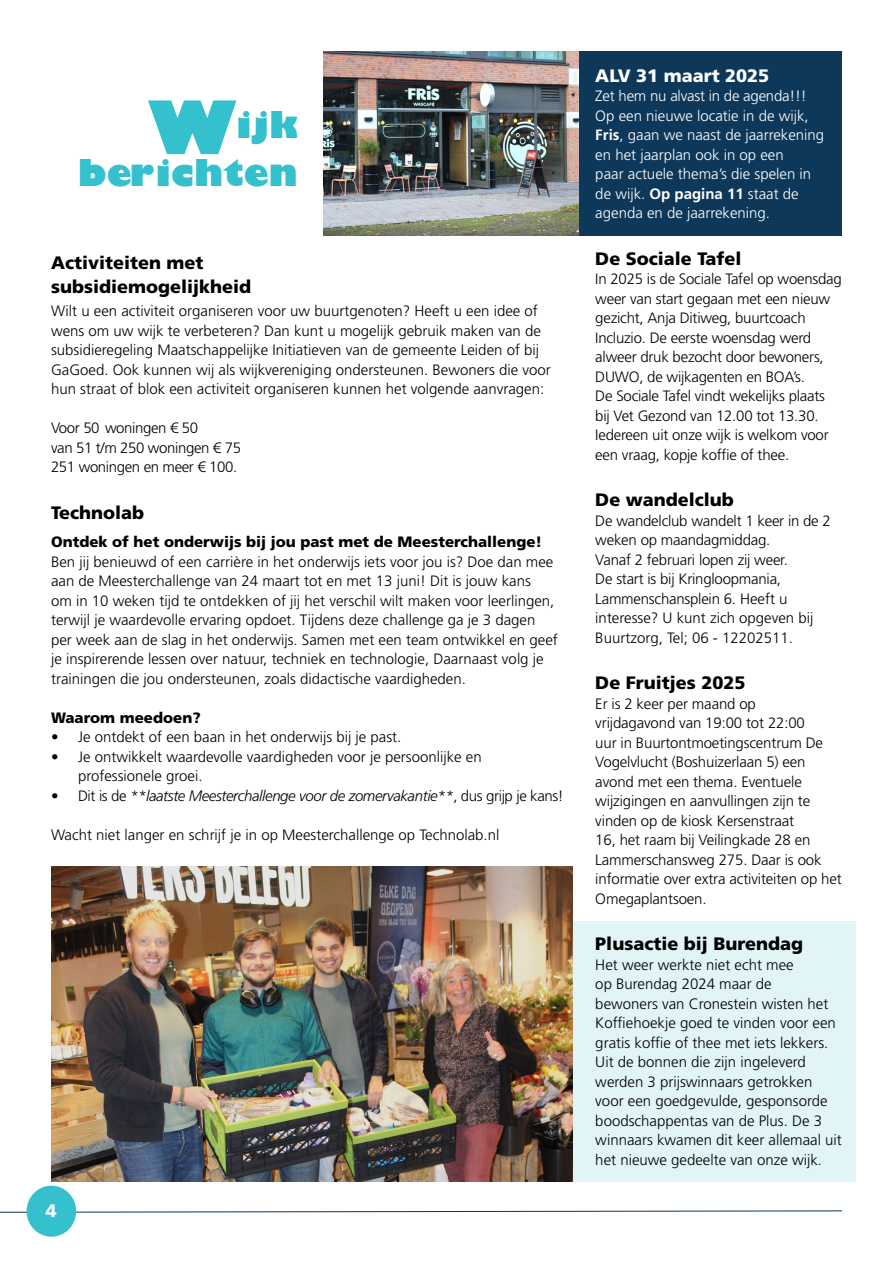
<style>
.page{position:relative;width:893px;height:1263px;background:#fff}
.page>*{position:absolute;margin:0;border:0;box-sizing:border-box;transform-origin:0 0}
.t1{font:800 36px "Gill Sans";color:#34c0cc}
.subkop1{font:900 18px "Frutiger LT Std";color:#000}
.subkop1-2{font:900 18px "Frutiger LT Std";color:#fff}
.broodtekst{font:900 18px "Frutiger LT Std";color:#000}
.broodtekst-2{font:300 15px/19.5px "Frutiger LT Std";color:#000}
.broodtekst-3{font:300 15px/19.5px "Frutiger LT Std";color:#fff}
.t2{font:italic 300 15px "Frutiger LT Std";letter-spacing:-.025em;color:#000}
.broodtekst-4{font:900 15px "Frutiger LT Std";color:#000}
.broodtekst-5{font:300 15px "Frutiger LT Std";letter-spacing:-.025em;color:#000}
.s1{font-size:72px}
.s2{font-style:normal}
.s3{font-weight:700}
</style>
<div class="page">
<svg style="left:0;top:1210px;width:842px;height:3px"></svg>
<div style="left:27px;top:1186px;width:49px;height:51px;background:#34c0cc;border-radius:50%"></div>
<div style="left:570px;top:921px;width:285px;height:261px;background:#e1f5f6"></div>
<div style="left:578px;top:51px;width:264px;height:184px;background:#0d385a"></div>
<img style="left:323px;top:51px;width:255px;height:184px">
<img style="left:51px;top:866px;width:521px;height:316px">
<p class="t1" style="left:148px;top:96px;width:151px"><span class="s1">W</span>ijk</p>
<p class="t1" style="left:78px;top:144px;width:221px">berichten</p>
<p class="subkop1" style="left:51px;top:251px;width:154px">Activiteiten met</p>
<p class="subkop1" style="left:51px;top:275px;width:202px">subsidiemogelijkheid</p>
<p class="broodtekst-2" style="left:51px;top:302px;width:501px">Wilt u een activiteit organiseren voor uw buurtgenoten? Heeft u een idee of wens om uw wijk te verbeteren? Dan kunt u mogelijk gebruik maken van de subsidieregeling Maatschappelijke Initiatieven van de gemeente Leiden of bij GaGoed. Ook kunnen wij als wijkvereniging ondersteunen. Bewoners die voor hun straat of blok een activiteit organiseren kunnen het volgende aanvragen:</p>
<p class="broodtekst-5" style="left:51px;top:420px;width:149px">Voor 50 woningen € 50</p>
<p class="broodtekst-5" style="left:51px;top:439px;width:191px">van 51 t/m 250 woningen € 75</p>
<p class="broodtekst-5" style="left:51px;top:459px;width:188px">251 woningen en meer € 100.</p>
<p class="subkop1" style="left:51px;top:502px;width:95px">Technolab</p>
<p class="broodtekst-4" style="left:51px;top:533px;width:493px">Ontdek of het onderwijs bij jou past met de Meesterchallenge!</p>
<p class="broodtekst-2" style="left:51px;top:552px;width:508px">Ben jij benieuwd of een carrière in het onderwijs iets voor jou is? Doe dan mee aan de Meesterchallenge van 24 maart tot en met 13 juni! Dit is jouw kans<br>om in 10 weken tijd te ontdekken of jij het verschil wilt maken voor leerlingen, terwijl je waardevolle ervaring opdoet. Tijdens deze challenge ga je 3 dagen per week aan de slag in het onderwijs. Samen met een team ontwikkel en geef je inspirerende lessen over natuur, techniek en technologie, Daarnaast volg je trainingen die jou ondersteunen, zoals didactische vaardigheden.</p>
<p class="broodtekst-4" style="left:51px;top:709px;width:151px">Waarom meedoen?</p>
<p class="broodtekst-2" style="left:51px;top:728px;width:352px">• Je ontdekt of een baan in het onderwijs bij je past.</p>
<p class="broodtekst-2" style="left:78px;top:747px;width:405px;text-indent:-27px">• Je ontwikkelt waardevolle vaardigheden voor je persoonlijke en professionele groei.</p>
<p class="t2" style="left:51px;top:787px;width:514px"><span class="s2">• Dit is de</span> **laatste Meesterchallenge voor de zomervakantie**<span class="s2">, dus grijp je kans!</span></p>
<p class="broodtekst-2" style="left:51px;top:825px;width:450px">Wacht niet langer en schrijf je in op Meesterchallenge op Technolab.nl</p>
<p class="subkop1-2" style="left:46px;top:1200px;width:13px">4</p>
<p class="subkop1-2" style="left:595px;top:64px;width:175px">ALV 31 maart 2025</p>
<p class="broodtekst-3" style="left:595px;top:86px;width:230px">Zet hem nu alvast in de agenda!!!<br>Op een nieuwe locatie in de wijk,<br><span class="s3">Fris</span>, gaan we naast de jaarrekening en het jaarplan ook in op een<br>paar actuele thema’s die spelen in de wijk. <span class="s3">Op pagina 11</span> staat de agenda en de jaarrekening.</p>
<p class="subkop1" style="left:595px;top:247px;width:148px">De Sociale Tafel</p>
<p class="broodtekst-2" style="left:595px;top:269px;width:248px">In 2025 is de Sociale Tafel op woensdag weer van start gegaan met een nieuw gezicht, Anja Ditiweg, buurtcoach Incluzio. De eerste woensdag werd alweer druk bezocht door bewoners, DUWO, de wijkagenten en BOA’s.<br>De Sociale Tafel vindt wekelijks plaats bij Vet Gezond van 12.00 tot 13.30.<br>Iedereen uit onze wijk is welkom voor een vraag, kopje koffie of thee.</p>
<p class="subkop1" style="left:595px;top:489px;width:140px">De wandelclub</p>
<p class="broodtekst-2" style="left:595px;top:511px;width:237px">De wandelclub wandelt 1 keer in de 2 weken op maandagmiddag.</p>
<p class="broodtekst-2" style="left:595px;top:550px;width:220px">Vanaf 2 februari lopen zij weer.<br>De start is bij Kringloopmania,<br>Lammenschansplein 6. Heeft u interesse? U kunt zich opgeven bij<br>Buurtzorg, Tel; 06 - 12202511.</p>
<p class="broodtekst" style="left:595px;top:672px;width:152px">De Fruitjes 2025</p>
<p class="broodtekst-2" style="left:595px;top:694px;width:248px">Er is 2 keer per maand op<br>vrijdagavond van 19:00 tot 22:00<br>uur in Buurtontmoetingscentrum De<br>Vogelvlucht (Boshuizerlaan 5) een avond met een thema. Eventuele wijzigingen en aanvullingen zijn te vinden op de kiosk Kersenstraat<br>16, het raam bij Veilingkade 28 en<br>Lammerschansweg 275. Daar is ook informatie over extra activiteiten op het<br>Omegaplantsoen.</p>
<p class="subkop1" style="left:595px;top:933px;width:209px">Plusactie bij Burendag</p>
<p class="broodtekst-2" style="left:595px;top:955px;width:248px">Het weer werkte niet echt mee<br>op Burendag 2024 maar de<br>bewoners van Cronestein wisten het Koffiehoekje goed te vinden voor een gratis koffie of thee met iets lekkers.<br>Uit de bonnen die zijn ingeleverd werden 3 prijswinnaars getrokken voor een goedgevulde, gesponsorde boodschappentas van de Plus. De 3 winnaars kwamen dit keer allemaal uit het nieuwe gedeelte van onze wijk.</p>
</div>
